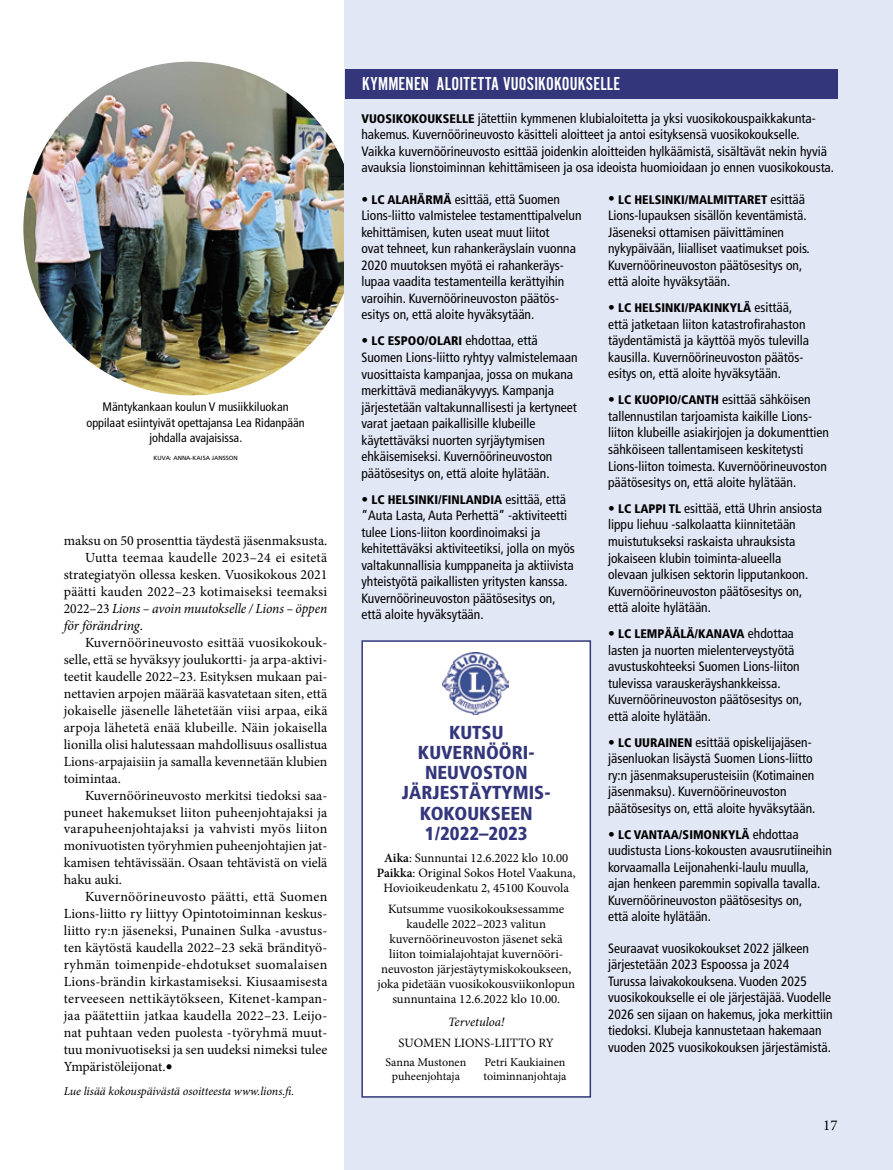
<style>
.page{position:relative;width:893px;height:1170px;background:#fff}
.page>*{position:absolute;margin:0;border:0;box-sizing:border-box;transform-origin:0 0}
.t1{font:19.5px "Alternate Got No 2 D";letter-spacing:.01em;color:#fff}
.t2{font:900 condensed 18.75px/20.2px "Frutiger";color:#33367b;text-align:center}
.t3{font:15px "Minion Pro";color:#000}
.t4{font:13.95px "Minion Pro";letter-spacing:.005em;color:#000}
.t5{font:italic 13.95px "Minion Pro";letter-spacing:-.01em;color:#000}
.t6{font:condensed 13.5px/16.5px "Frutiger";color:#000}
.t7{font:12.75px/15px "Minion Pro";color:#000;text-align:center}
.t8{font:italic 12.75px "Minion Pro";letter-spacing:-.005em;color:#000}
.t9{font:900 condensed 12.45px "Frutiger";color:#000}
.t10{font:condensed 12.3px/15.3px "Frutiger";color:#000;text-align:center}
.t11{font:12px "Minion Pro";letter-spacing:-.02em;color:#000}
.t12{font:italic 12px "Minion Pro";letter-spacing:-.005em;color:#000}
.t13{font:6px "Frutiger";color:#000}
.s1{font-style:normal}
.s2{font-size:19.5px}
.s3{font-weight:900;font-size:12.45px}
.s4{font-weight:400;font-size:13.5px}
.s5{font-weight:600}
</style>
<div class="page">
<img style="left:23px;top:62px;width:334px;height:333px;border-radius:167px">
<div style="left:344px;top:0;width:549px;height:1169px;background:#e1e7f5"></div>
<div style="left:361px;top:640px;width:230px;height:457px;background:#fff;border:2px solid #33367b"></div>
<img style="left:442px;top:652px;width:66px;height:62px">
<div style="left:345px;top:69px;width:493px;height:30px;background:#33367b"></div>
<p class="t10" style="left:86px;top:399px;width:220px">Mäntykankaan koulun V musiikkiluokan oppilaat esiintyivät opettajansa Lea Ridanpään johdalla avajaisissa.</p>
<p class="t13" style="left:154px;top:454px;width:86px">KUVA: ANNA-KAISA JANSSON</p>
<p class="t4" style="left:64px;top:531px;width:265px">maksu on 50 prosenttia täydestä jäsenmaksusta.</p>
<p class="t4" style="left:85px;top:548px;width:244px">Uutta teemaa kaudelle 2023–24 ei esitetä</p>
<p class="t4" style="left:64px;top:565px;width:265px">strategiatyön ollessa kesken. Vuosikokous 2021</p>
<p class="t4" style="left:64px;top:582px;width:265px">päätti kauden 2022–23 kotimaiseksi teemaksi</p>
<p class="t5" style="left:64px;top:599px;width:265px"><span class="s1">2022–23</span> Lions – avoin muutokselle / Lions – öppen</p>
<p class="t5" style="left:64px;top:616px;width:81px">för förändring<span class="s1">.</span></p>
<p class="t4" style="left:85px;top:633px;width:244px">Kuvernöörineuvosto esittää vuosikokouk-</p>
<p class="t4" style="left:64px;top:650px;width:265px">selle, että se hyväksyy joulukortti- ja arpa-aktivi-</p>
<p class="t4" style="left:64px;top:667px;width:265px">teetit kaudelle 2022–23. Esityksen mukaan pai-</p>
<p class="t4" style="left:64px;top:684px;width:265px">nettavien arpojen määrää kasvatetaan siten, että</p>
<p class="t4" style="left:64px;top:701px;width:265px">jokaiselle jäsenelle lähetetään viisi arpaa, eikä</p>
<p class="t4" style="left:64px;top:717px;width:265px">arpoja lähetetä enää klubeille. Näin jokaisella</p>
<p class="t4" style="left:64px;top:734px;width:265px">lionilla olisi halutessaan mahdollisuus osallistua</p>
<p class="t4" style="left:64px;top:751px;width:265px">Lions-arpajaisiin ja samalla kevennetään klubien</p>
<p class="t4" style="left:64px;top:768px;width:59px">toimintaa.</p>
<p class="t4" style="left:85px;top:785px;width:244px">Kuvernöörineuvosto merkitsi tiedoksi saa-</p>
<p class="t4" style="left:64px;top:802px;width:265px">puneet hakemukset liiton puheenjohtajaksi ja</p>
<p class="t4" style="left:64px;top:819px;width:265px">varapuheenjohtajaksi ja vahvisti myös liiton</p>
<p class="t4" style="left:64px;top:836px;width:265px">monivuotisten työryhmien puheenjohtajien jat-</p>
<p class="t4" style="left:64px;top:853px;width:265px">kamisen tehtävissään. Osaan tehtävistä on vielä</p>
<p class="t4" style="left:64px;top:870px;width:60px">haku auki.</p>
<p class="t4" style="left:85px;top:887px;width:244px">Kuvernöörineuvosto päätti, että Suomen</p>
<p class="t4" style="left:64px;top:904px;width:265px">Lions-liitto ry liittyy Opintotoiminnan keskus-</p>
<p class="t4" style="left:64px;top:921px;width:265px">liitto ry:n jäseneksi, Punainen Sulka -avustus-</p>
<p class="t4" style="left:64px;top:938px;width:265px">ten käytöstä kaudella 2022–23 sekä brändityö-</p>
<p class="t4" style="left:64px;top:955px;width:265px">ryhmän toimenpide-ehdotukset suomalaisen</p>
<p class="t4" style="left:64px;top:972px;width:265px">Lions-brändin kirkastamiseksi. Kiusaamisesta</p>
<p class="t4" style="left:64px;top:989px;width:265px">terveeseen nettikäytökseen, Kitenet-kampan-</p>
<p class="t4" style="left:64px;top:1006px;width:265px">jaa päätettiin jatkaa kaudella 2022–23. Leijo-</p>
<p class="t4" style="left:64px;top:1023px;width:265px">nat puhtaan veden puolesta -työryhmä muut-</p>
<p class="t4" style="left:64px;top:1040px;width:265px">tuu monivuotiseksi ja sen uudeksi nimeksi tulee</p>
<p class="t4" style="left:64px;top:1056px;width:111px">Ympäristöleijonat.<span class="s2">•</span></p>
<p class="t12" style="left:64px;top:1082px;width:232px">Lue lisää kokouspäivästä osoitteesta www.lions.fi.</p>
<h1 class="t1" style="left:362px;top:73px;width:259px">KYMMENEN ALOITETTA VUOSIKOKOUKSELLE</h1>
<p class="t6" style="left:361px;top:110px;width:474px"><span class="s3">VUOSIKOKOUKSELLE</span> jätettiin kymmenen klubialoitetta ja yksi vuosikokouspaikkakunta&shy;hakemus. Kuvernöörineuvosto käsitteli aloitteet ja antoi esityksensä vuosikokoukselle.<br>Vaikka kuvernöörineuvosto esittää joidenkin aloitteiden hylkäämistä, sisältävät nekin hyviä avauksia lionstoiminnan kehittämiseen ja osa ideoista huomioidaan jo ennen vuosikokousta.</p>
<p class="t6" style="left:361px;top:191px;width:222px">• <span class="s3">LC ALAHÄRMÄ</span> esittää, että Suomen Lions-liitto vaImistelee testamenttipalvelun kehittämisen, kuten useat muut liitot<br>ovat tehneet, kun rahankeräyslain vuonna 2020 muutoksen myötä ei rahankeräys&shy;lupaa vaadita testamenteilla kerättyihin varoihin. Kuvernöörineuvoston päätös&shy;esitys on, että aloite hyväksytään.</p>
<p class="t6" style="left:361px;top:332px;width:218px">• <span class="s3">LC ESPOO/OLARI</span> ehdottaa, että Suomen Lions-liitto ryhtyy valmistelemaan vuosittaista kampanjaa, jossa on mukana merkittävä medianäkyvyys. Kampanja järjestetään valtakunnallisesti ja kertyneet varat jaetaan paikallisille klubeille käytettäväksi nuorten syrjäytymisen ehkäisemiseksi. Kuvernöörineuvoston päätösesitys on, että aloite hylätään.</p>
<p class="t9" style="left:361px;top:491px;width:206px"><span class="s4">•</span> LC HELSINKI/FINLANDIA <span class="s4">esittää, että</span></p>
<p class="t6" style="left:361px;top:507px;width:215px">”Auta Lasta, Auta Perhettä” -aktiviteetti tulee Lions-liiton koordinoimaksi ja kehitettäväksi aktiviteetiksi, jolla on myös valtakunnallisia kumppaneita ja aktiivista yhteistyötä paikallisten yritysten kanssa.<br>Kuvernöörineuvoston päätösesitys on, että aloite hyväksytään.</p>
<h2 class="t2" style="left:402px;top:721px;width:150px">KUTSU<br>KUVERNÖÖRI-<br>NEUVOSTON<br>JÄRJESTÄYTYMIS-<br>KOKOUKSEEN<br>1/2022–2023</h2>
<p class="t7" style="left:377px;top:850px;width:200px"><span class="s5">Aika</span>: Sunnuntai 12.6.2022 klo 10.00<br><span class="s5">Paikka</span>: Original Sokos Hotel Vaakuna,<br>Hovioikeudenkatu 2, 45100 Kouvola</p>
<p class="t7" style="left:377px;top:901px;width:199px">Kutsumme vuosikokouksessamme kaudelle 2022–2023 valitun kuvernöörineuvoston jäsenet sekä liiton toimialajohtajat kuvernööri&shy;neuvoston järjestäytymiskokoukseen, joka pidetään vuosikokousviikonlopun sunnuntaina 12.6.2022 klo 10.00.</p>
<p class="t8" style="left:448px;top:1013px;width:58px">Tervetuloa!</p>
<p class="t7" style="left:399px;top:1035px;width:157px">SUOMEN LIONS-LIITTO RY</p>
<p class="t11" style="left:386px;top:1054px;width:82px">Sanna Mustonen</p>
<p class="t11" style="left:484px;top:1054px;width:82px">Petri Kaukiainen</p>
<p class="t11" style="left:392px;top:1067px;width:70px">puheenjohtaja</p>
<p class="t11" style="left:483px;top:1067px;width:84px">toiminnanjohtaja</p>
<p class="t9" style="left:608px;top:192px;width:198px"><span class="s4">•</span> LC HELSINKI/MALMITTARET <span class="s4">esittää</span></p>
<p class="t6" style="left:608px;top:208px;width:203px">Lions-lupauksen sisällön keventämistä.<br>Jäseneksi ottamisen päivittäminen nykypäivään, liialliset vaatimukset pois.<br>Kuvernöörineuvoston päätösesitys on, että aloite hyväksytään.</p>
<p class="t9" style="left:608px;top:300px;width:186px"><span class="s4">•</span> LC HELSINKI/PAKINKYLÄ <span class="s4">esittää,</span></p>
<p class="t6" style="left:608px;top:316px;width:202px">että jatketaan liiton katastrofirahaston täydentämistä ja käyttöä myös tulevilla kausilla. Kuvernöörineuvoston päätös&shy;esitys on, että aloite hyväksytään.</p>
<p class="t6" style="left:608px;top:391px;width:222px">• <span class="s3">LC KUOPIO/CANTH</span> esittää sähköisen tallennustilan tarjoamista kaikille Lions&shy;liiton klubeille asiakirjojen ja dokumenttien sähköiseen tallentamiseen keskitetysti Lions-liiton toimesta. Kuvernöörineuvoston päätösesitys on, että aloite hylätään.</p>
<p class="t6" style="left:608px;top:500px;width:215px">• <span class="s3">LC LAPPI TL</span> esittää, että Uhrin ansiosta lippu liehuu -salkolaatta kiinnitetään muistutukseksi raskaista uhrauksista jokaiseen klubin toiminta-alueella olevaan julkisen sektorin lipputankoon.<br>Kuvernöörineuvoston päätösesitys on, että aloite hylätään.</p>
<p class="t9" style="left:608px;top:626px;width:187px"><span class="s4">•</span> LC LEMPÄÄLÄ/KANAVA <span class="s4">ehdottaa</span></p>
<p class="t6" style="left:608px;top:641px;width:196px">lasten ja nuorten mielenterveystyötä avustuskohteeksi Suomen Lions-liiton tulevissa varauskeräyshankkeissa.<br>Kuvernöörineuvoston päätösesitys on, että aloite hylätään.</p>
<p class="t6" style="left:608px;top:733px;width:209px">• <span class="s3">LC UURAINEN</span> esittää opiskelijajäsen&shy;jäsenluokan lisäystä Suomen Lions-liitto ry:n jäsenmaksuperusteisiin (Kotimainen jäsenmaksu). Kuvernöörineuvoston päätösesitys on, että aloite hyväksytään.</p>
<p class="t9" style="left:608px;top:826px;width:192px"><span class="s4">•</span> LC VANTAA/SIMONKYLÄ <span class="s4">ehdottaa</span></p>
<p class="t6" style="left:608px;top:842px;width:225px">uudistusta Lions-kokousten avausrutiineihin korvaamalla Leijonahenki-laulu muulla, ajan henkeen paremmin sopivalla tavalla.<br>Kuvernöörineuvoston päätösesitys on,<br>että aloite hylätään.</p>
<p class="t6" style="left:608px;top:939px;width:226px">Seuraavat vuosikokoukset 2022 jälkeen järjestetään 2023 Espoossa ja 2024<br>Turussa laivakokouksena. Vuoden 2025 vuosikokoukselle ei ole järjestäjää. Vuodelle 2026 sen sijaan on hakemus, joka merkittiin tiedoksi. Klubeja kannustetaan hakemaan vuoden 2025 vuosikokouksen järjestämistä.</p>
<p class="t3" style="left:823px;top:1114px;width:16px">17</p>
</div>
